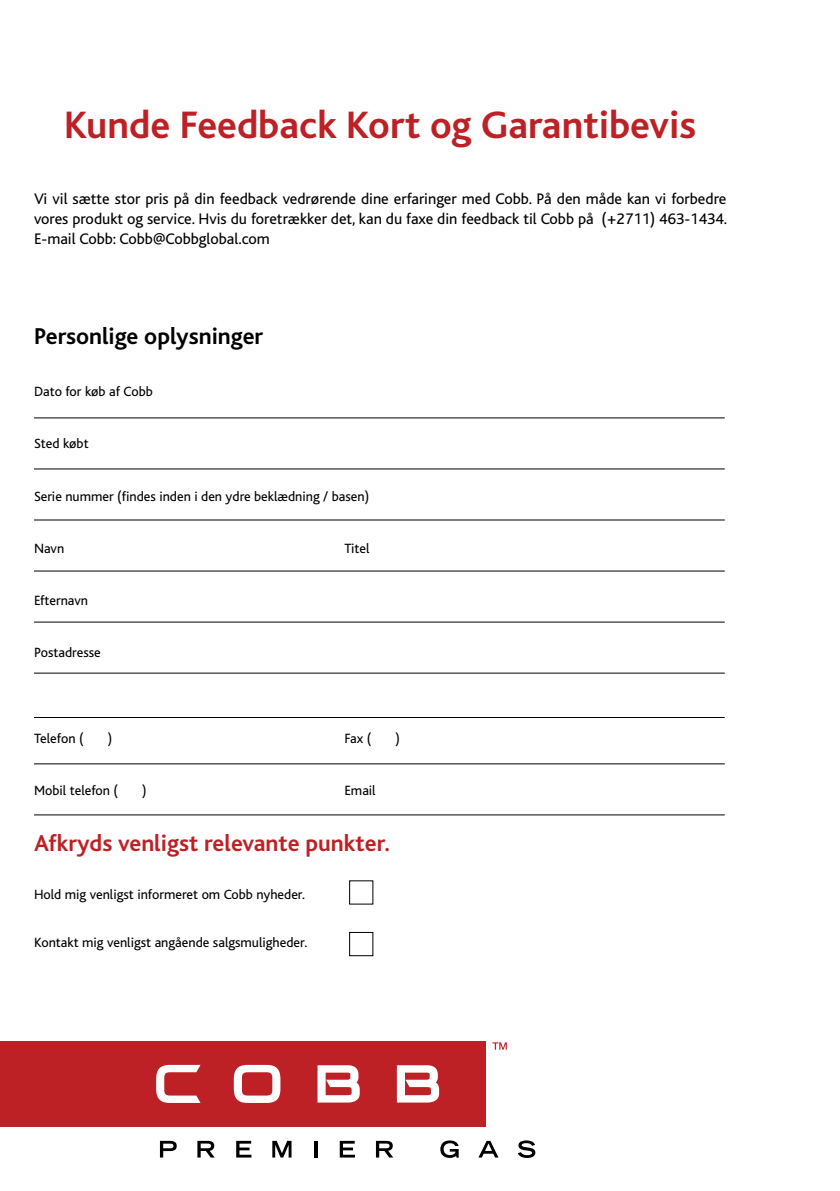
<style>
.page{position:relative;width:840px;height:1191px;background:#fff}
.page>*{position:absolute;margin:0;border:0;box-sizing:border-box;transform-origin:0 0}
.t1{font:700 40px "Bliss";color:#bd2126}
.t2{font:700 24px "Bliss";color:#bd2126}
.t3{font:700 24px "Bliss";letter-spacing:-.005em;color:#000}
.t4{font:16px/20px "Bliss";color:#000;text-align:justify}
.t5{font:14px "Bliss";color:#000}
</style>
<div class="page">
<hr style="left:34px;top:417px;width:690px;height:1px;background:#000">
<hr style="left:34px;top:468px;width:690px;height:1px;background:#000">
<hr style="left:34px;top:519px;width:690px;height:1px;background:#000">
<hr style="left:34px;top:570px;width:690px;height:1px;background:#000">
<hr style="left:34px;top:621px;width:690px;height:1px;background:#000">
<hr style="left:34px;top:672px;width:690px;height:1px;background:#000">
<hr style="left:34px;top:717px;width:690px;height:1px;background:#000">
<hr style="left:34px;top:763px;width:690px;height:1px;background:#000">
<hr style="left:34px;top:814px;width:690px;height:1px;background:#000">
<div style="left:349px;top:932px;width:24px;height:24px;border:1px solid #000"></div>
<div style="left:0;top:1041px;width:485px;height:85px;background:#bd2126"></div>
<svg style="left:160px;top:1140px;width:17px;height:17px"></svg>
<svg style="left:197px;top:1140px;width:17px;height:17px"></svg>
<svg style="left:236px;top:1140px;width:15px;height:17px"></svg>
<svg style="left:272px;top:1140px;width:19px;height:17px"></svg>
<hr style="left:314px;top:1140px;width:3px;height:17px;background:#000">
<svg style="left:339px;top:1140px;width:16px;height:17px"></svg>
<svg style="left:376px;top:1140px;width:17px;height:17px"></svg>
<svg style="left:440px;top:1140px;width:18px;height:18px"></svg>
<svg style="left:478px;top:1140px;width:20px;height:17px"></svg>
<svg style="left:517px;top:1140px;width:18px;height:18px"></svg>
<svg style="left:492px;top:1042px;width:14px;height:7px"></svg>
<svg style="left:156px;top:1065px;width:283px;height:38px"></svg>
<h1 class="t1" style="left:64px;top:104px;width:633px">Kunde Feedback Kort og Garantibevis</h1>
<p class="t4" style="left:34px;top:189px;width:694px">Vi vil sætte stor pris på din feedback vedrørende dine erfaringer med Cobb. På den måde kan vi forbedre vores produkt og service. Hvis du foretrækker det, kan du faxe din feedback til Cobb på (+2711) 463-1434.<br>E-mail Cobb: Cobb@Cobbglobal.com</p>
<h2 class="t3" style="left:34px;top:324px;width:231px">Personlige oplysninger</h2>
<p class="t5" style="left:34px;top:384px;width:120px">Dato for køb af Cobb</p>
<p class="t5" style="left:34px;top:436px;width:56px">Sted købt</p>
<p class="t5" style="left:34px;top:488px;width:336px">Serie nummer (findes inden i den ydre beklædning / basen)</p>
<p class="t5" style="left:34px;top:540px;width:32px">Navn</p>
<p class="t5" style="left:344px;top:540px;width:27px">Titel</p>
<p class="t5" style="left:34px;top:592px;width:55px">Efternavn</p>
<p class="t5" style="left:34px;top:644px;width:68px">Postadresse</p>
<p class="t5" style="left:34px;top:730px;width:51px">Telefon (</p>
<p class="t5" style="left:108px;top:730px;width:6px">)</p>
<p class="t5" style="left:344px;top:730px;width:28px">Fax (</p>
<p class="t5" style="left:395px;top:730px;width:6px">)</p>
<p class="t5" style="left:34px;top:782px;width:85px">Mobil telefon (</p>
<p class="t5" style="left:142px;top:782px;width:6px">)</p>
<p class="t5" style="left:344px;top:782px;width:33px">Email</p>
<h2 class="t2" style="left:34px;top:830px;width:357px">Afkryds venligst relevante punkter.</h2>
<p class="t5" style="left:34px;top:886px;width:272px">Hold mig venligst informeret om Cobb nyheder.</p>
<p class="t5" style="left:34px;top:934px;width:274px">Kontakt mig venligst angående salgsmuligheder.</p>
</div>
